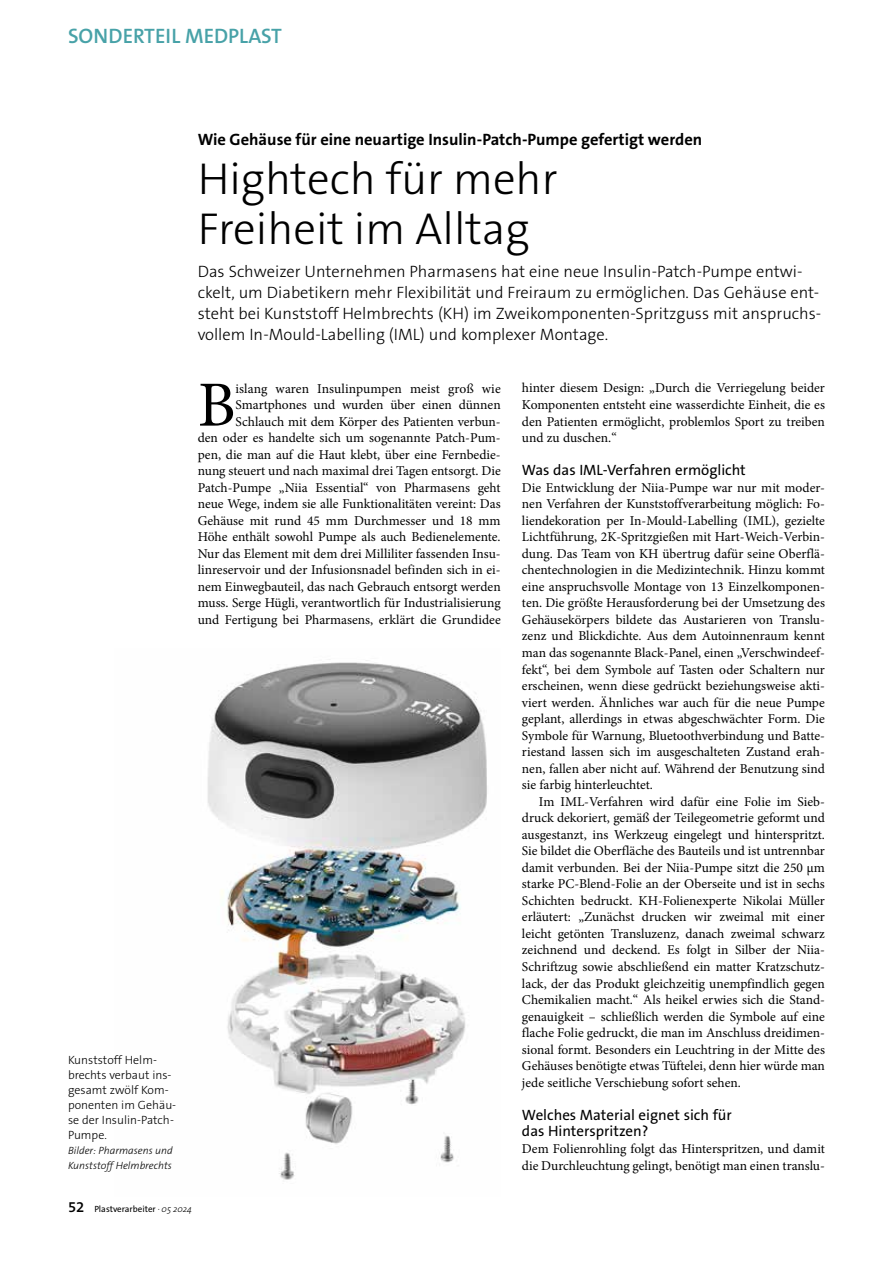
<style>
.page{position:relative;width:893px;height:1263px;background:#fff}
.page>*{position:absolute;margin:0;border:0;box-sizing:border-box;transform-origin:0 0}
.t1{font:64.35px "Minion Pro";color:#000}
.t2{font:300 45px/49.5px "The Sans Os F";color:#000}
.t3{font:600 21px "The Sans Os F";color:#48a2a8}
.t4{font:300 16.5px/21px "The Sans Os F";color:#000}
.t5{font:700 16.5px "The Sans Os F";color:#000}
.t6{font:15px/16.5px "The Sans Os F";color:#000}
.t7{font:13.5px/16.5px "Minion Pro";color:#000;text-align:justify}
.t8{font:300 12px/15px "The Sans Os F";color:#000}
.t9{font:italic 300 10.5px/15px "The Sans Os F";color:#000}
.t10{font:9px "The Sans Os F";color:#000}
.s1{font-weight:600;font-size:15px}
.s2{font-weight:300;font-style:italic}
</style>
<div class="page">
<img style="left:207px;top:659px;width:280px;height:521px">
<h3 class="t3" style="left:68px;top:22px;width:215px">SONDERTEIL MEDPLAST</h3>
<p class="t8" style="left:68px;top:1053px;width:110px">Kunststoff Helm&shy;brechts verbaut ins&shy;gesamt zwölf Kom&shy;ponenten im Gehäu&shy;se der Insulin-Patch-<br>Pumpe.</p>
<p class="t9" style="left:68px;top:1143px;width:106px">Bilder: Pharmasens und<br>Kunststoff Helmbrechts</p>
<p class="t5" style="left:198px;top:128px;width:506px">Wie Gehäuse für eine neuartige Insulin-Patch-Pumpe gefertigt werden</p>
<h2 class="t2" style="left:198px;top:154px;width:361px">Hightech für mehr<br>Freiheit im Alltag</h2>
<p class="t4" style="left:198px;top:261px;width:625px">Das Schweizer Unternehmen Pharmasens hat eine neue Insulin-Patch-Pumpe entwi&shy;ckelt, um Diabetikern mehr Flexibilität und Freiraum zu ermöglichen. Das Gehäuse ent&shy;steht bei Kunststoff Helmbrechts (KH) im Zweikomponenten-Spritzguss mit anspruchs&shy;vollem In-Mould-Labelling (IML) und komplexer Montage.</p>
<h1 class="t1" style="left:198px;top:362px;width:39px">B</h1>
<p class="t7" style="left:198px;top:380px;width:304px;text-align:right">islang waren Insulinpumpen meist groß wie Smartphones und wurden über einen dünnen Schlauch mit dem Körper des Patienten verbun-<br>den oder es handelte sich um sogenannte Patch-Pum&shy;pen, die man auf die Haut klebt, über eine Fernbedie&shy;nung steuert und nach maximal drei Tagen entsorgt. Die Patch-Pumpe „Niia Essential“ von Pharmasens geht neue Wege, indem sie alle Funktionalitäten vereint: Das Gehäuse mit rund 45 mm Durchmesser und 18 mm Höhe enthält sowohl Pumpe als auch Bedienelemente.<br>Nur das Element mit dem drei Milliliter fassenden Insu&shy;linreservoir und der Infusionsnadel befinden sich in ei&shy;nem Einwegbauteil, das nach Gebrauch entsorgt werden muss. Serge Hügli, verantwortlich für Industrialisierung und Fertigung bei Pharmasens, erklärt die Grundidee</p>
<p class="t7" style="left:522px;top:380px;width:304px">hinter diesem Design: „Durch die Verriegelung beider Komponenten entsteht eine wasserdichte Einheit, die es den Patienten ermöglicht, problemlos Sport zu treiben und zu duschen.“</p>
<p class="t6" style="left:522px;top:462px;width:225px">Was das IML-Verfahren ermöglicht</p>
<p class="t7" style="left:522px;top:479px;width:304px">Die Entwicklung der Niia-Pumpe war nur mit moder&shy;nen Verfahren der Kunststoffverarbeitung möglich: Fo&shy;liendekoration per In-Mould-Labelling (IML), gezielte Lichtführung, 2K-Spritzgießen mit Hart-Weich-Verbin&shy;dung. Das Team von KH übertrug dafür seine Oberflä&shy;chentechnologien in die Medizintechnik. Hinzu kommt eine anspruchsvolle Montage von 13 Einzelkomponen&shy;ten. Die größte Herausforderung bei der Umsetzung des Gehäusekörpers bildete das Austarieren von Translu&shy;zenz und Blickdichte. Aus dem Autoinnenraum kennt man das sogenannte Black-Panel, einen „Verschwindeef&shy;fekt“, bei dem Symbole auf Tasten oder Schaltern nur erscheinen, wenn diese gedrückt beziehungsweise akti&shy;viert werden. Ähnliches war auch für die neue Pumpe geplant, allerdings in etwas abgeschwächter Form. Die Symbole für Warnung, Bluetoothverbindung und Batte&shy;riestand lassen sich im ausgeschalteten Zustand erah&shy;nen, fallen aber nicht auf. Während der Benutzung sind sie farbig hinterleuchtet.</p>
<p class="t7" style="left:522px;top:793px;width:304px;text-indent:17px">Im IML-Verfahren wird dafür eine Folie im Sieb&shy;druck dekoriert, gemäß der Teilegeometrie geformt und ausgestanzt, ins Werkzeug eingelegt und hinterspritzt.<br>Sie bildet die Oberfläche des Bauteils und ist untrennbar damit verbunden. Bei der Niia-Pumpe sitzt die 250 µm starke PC-Blend-Folie an der Oberseite und ist in sechs Schichten bedruckt. KH-Folienexperte Nikolai Müller erläutert: „Zunächst drucken wir zweimal mit einer leicht getönten Transluzenz, danach zweimal schwarz zeichnend und deckend. Es folgt in Silber der Niia-Schriftzug sowie abschließend ein matter Kratzschutz&shy;lack, der das Produkt gleichzeitig unempfindlich gegen Chemikalien macht.“ Als heikel erwies sich die Stand&shy;genauigkeit – schließlich werden die Symbole auf eine flache Folie gedruckt, die man im Anschluss dreidimen&shy;sional formt. Besonders ein Leuchtring in der Mitte des Gehäuses benötigte etwas Tüftelei, denn hier würde man jede seitliche Verschiebung sofort sehen.</p>
<p class="t6" style="left:522px;top:1107px;width:211px">Welches Material eignet sich für das Hinterspritzen?</p>
<p class="t7" style="left:522px;top:1140px;width:304px">Dem Folienrohling folgt das Hinterspritzen, und damit die Durchleuchtung gelingt, benötigt man einen translu-</p>
<p class="t10" style="left:68px;top:1203px;width:125px"><span class="s1">52</span> Plastverarbeiter <span class="s2">· 05 2024</span></p>
</div>
